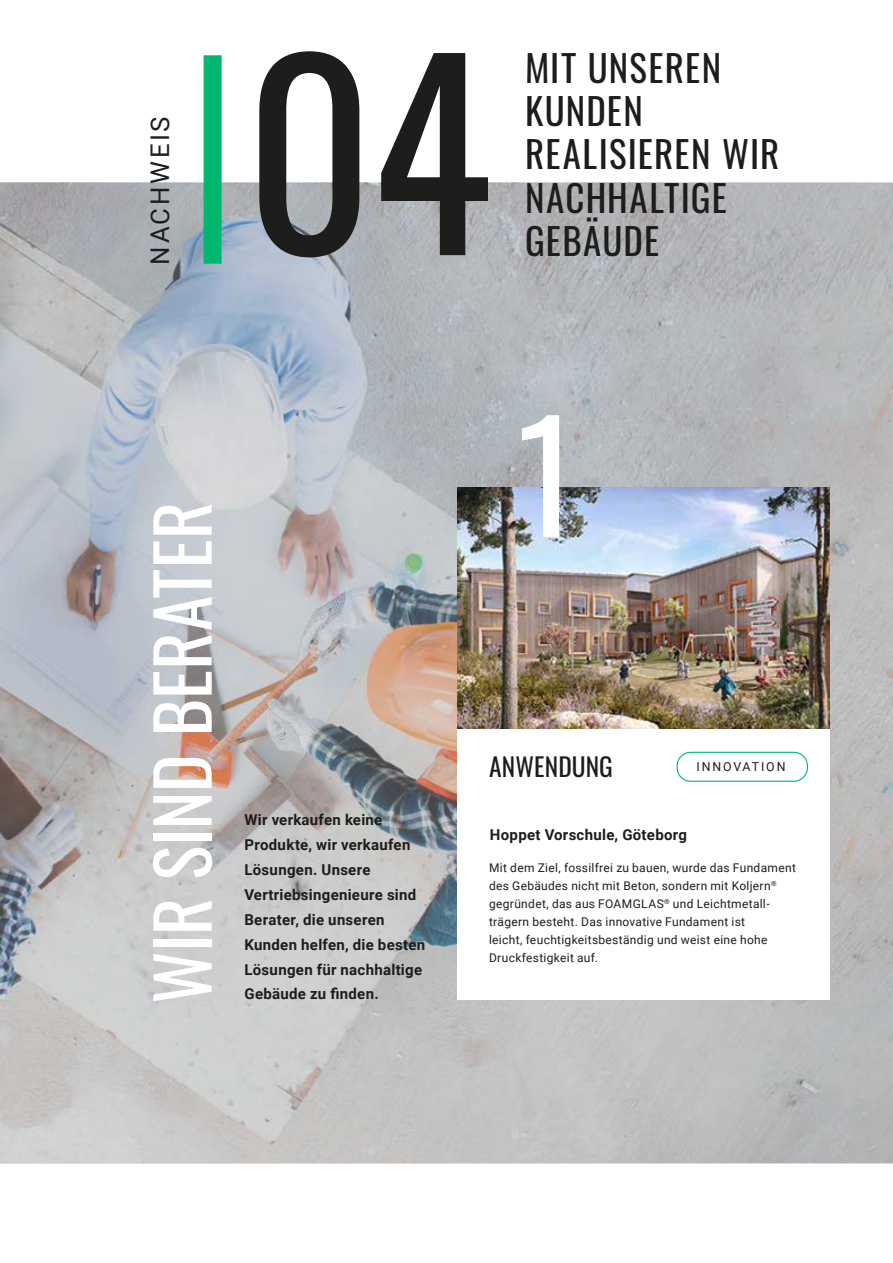
<style>
.page{position:relative;width:893px;height:1263px;background:#fff}
.page>*{position:absolute;margin:0;border:0;box-sizing:border-box;transform-origin:0 0}
.t1{font:249.45px "Oswald";color:#1d1d1b}
.t2{font:150.15px "Oswald";color:#fff}
.t3{font:72px "Oswald";letter-spacing:-.005em;color:#fff}
.t4{font:36.9px/43.3px "Oswald";letter-spacing:.03em;color:#1d1d1b}
.t5{font:25.8px "Roboto";letter-spacing:.105em;color:#1d1d1b}
.t6{font:25.5px "Oswald";letter-spacing:.005em;color:#1d1d1b}
.t7{font:700 15px/24.9px "Roboto";letter-spacing:.02em;color:#1d1d1b}
.t8{font:12.3px "Roboto";letter-spacing:.155em;color:#1d1d1b}
.t9{font:12px/18px "Roboto";letter-spacing:.025em;color:#1d1d1b}
</style>
<div class="page">
<img style="left:0;top:183px;width:893px;height:979px">
<div style="left:204px;top:55px;width:18px;height:209px;background:#00b76d"></div>
<div style="left:457px;top:489px;width:372px;height:510px;background:#fff"></div>
<img style="left:457px;top:488px;width:372px;height:240px">
<div style="left:676px;top:752px;width:132px;height:30px;border:1px solid #00b76d;border-radius:13px"></div>
<h3 class="t5" style="left:142px;top:265px;width:150px;rotate:-90deg">NACHWEIS</h3>
<h1 class="t1" style="left:245px;top:-68px;width:248px">04</h1>
<h3 class="t4" style="left:525px;top:42px;width:256px">MIT UNSEREN<br>KUNDEN<br>REALISIEREN WIR<br>NACHHALTIGE<br>GEBÄUDE</h3>
<h3 class="t3" style="left:118px;top:1004px;width:503px;rotate:-90deg">WIR SIND BERATER</h3>
<p class="t7" style="left:244px;top:807px;width:182px">Wir verkaufen keine<br>Produkte, wir verkaufen<br>Lösungen. Unsere<br>Vertriebsingenieure sind<br>Berater, die unseren<br>Kunden helfen, die besten<br>Lösungen für nachhaltige<br>Gebäude zu finden.</p>
<h2 class="t2" style="left:517px;top:342px;width:61px">1</h2>
<h3 class="t6" style="left:489px;top:744px;width:125px">ANWENDUNG</h3>
<p class="t8" style="left:697px;top:758px;width:90px">INNOVATION</p>
<p class="t7" style="left:490px;top:822px;width:199px">Hoppet Vorschule, Göteborg</p>
<p class="t9" style="left:489px;top:858px;width:308px">Mit dem Ziel, fossilfrei zu bauen, wurde das Fundament des Gebäudes nicht mit Beton, sondern mit Koljern<sup>® </sup>gegründet, das aus FOAMGLAS<sup>®</sup> und Leichtmetall&shy;trägern besteht. Das innovative Fundament ist<br>leicht, feuchtigkeitsbeständig und weist eine hohe Druckfestigkeit auf.</p>
</div>
